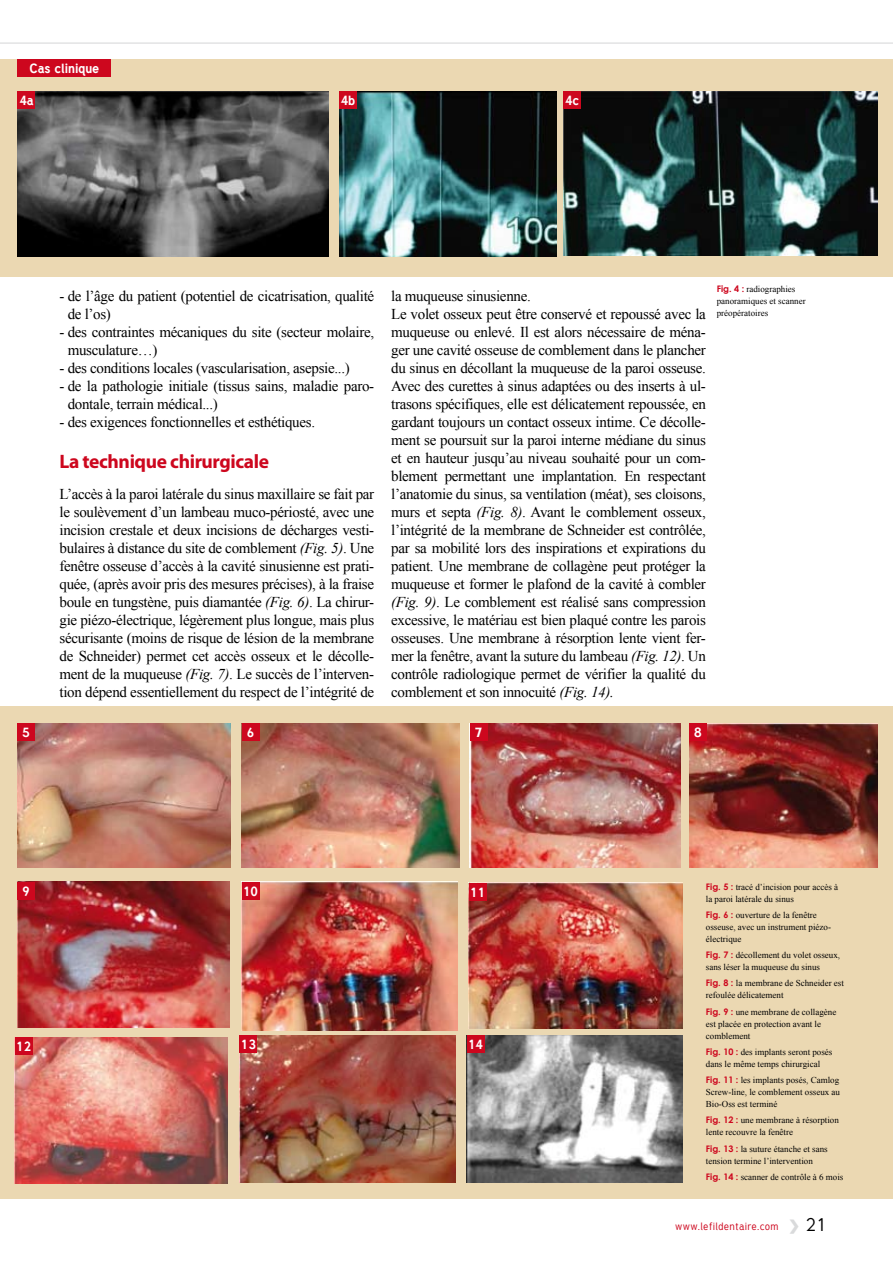
<style>
.page{position:relative;width:893px;height:1263px;background:#fff}
.page>*{position:absolute;margin:0;border:0;box-sizing:border-box;transform-origin:0 0}
.t1{font:700 19.5px "Myriad Pro";letter-spacing:-.02em;color:#cd071e}
.t2{font:18px "Tuffy";color:#000}
.t3{font:15px/18px "Times New Roman";letter-spacing:-.02em;color:#000}
.t4{font:700 13.05px "Tuffy";color:#fff}
.t5{font:10.5px "Tuffy";letter-spacing:.025em;color:#cd071e}
.t6{font:9px/12px "Times New Roman";color:#000}
.s1{font-style:italic}
.s2{font-family:"Century Gothic";font-weight:700;color:#cd071e}
.s3{font-weight:700;font-size:24px;color:#d9dadb}
</style>
<div class="page">
<div style="left:0;top:59px;width:893px;height:217px;background:#ebd8b2"></div>
<div style="left:0;top:706px;width:893px;height:493px;background:#ebd8b2"></div>
<svg style="left:0;top:42px;width:893px;height:35px"></svg>
<img style="left:17px;top:723px;width:214px;height:145px">
<img style="left:689px;top:723px;width:188px;height:145px">
<img style="left:469px;top:883px;width:214px;height:146px">
<img style="left:242px;top:723px;width:217px;height:145px">
<img style="left:17px;top:882px;width:213px;height:145px">
<img style="left:15px;top:1037px;width:212px;height:146px">
<img style="left:470px;top:723px;width:210px;height:145px">
<img style="left:242px;top:882px;width:215px;height:148px">
<img style="left:240px;top:1035px;width:215px;height:147px">
<img style="left:467px;top:1035px;width:215px;height:147px">
<div style="left:17px;top:723px;width:18px;height:18px;background:#cd071e"></div>
<div style="left:689px;top:723px;width:18px;height:18px;background:#cd071e"></div>
<div style="left:469px;top:883px;width:18px;height:17px;background:#cd071e"></div>
<div style="left:242px;top:723px;width:17px;height:18px;background:#cd071e"></div>
<div style="left:17px;top:882px;width:18px;height:17px;background:#cd071e"></div>
<div style="left:15px;top:1037px;width:18px;height:18px;background:#cd071e"></div>
<div style="left:470px;top:723px;width:18px;height:18px;background:#cd071e"></div>
<div style="left:242px;top:882px;width:17px;height:17px;background:#cd071e"></div>
<div style="left:240px;top:1035px;width:17px;height:18px;background:#cd071e"></div>
<div style="left:467px;top:1035px;width:17px;height:18px;background:#cd071e"></div>
<img style="left:18px;top:91px;width:310px;height:166px">
<img style="left:339px;top:91px;width:217px;height:166px">
<div style="left:18px;top:91px;width:17px;height:18px;background:#cd071e"></div>
<div style="left:18px;top:59px;width:93px;height:18px;background:#cd071e"></div>
<div style="left:339px;top:91px;width:18px;height:18px;background:#cd071e"></div>
<img style="left:563px;top:91px;width:314px;height:164px">
<div style="left:563px;top:91px;width:18px;height:18px;background:#cd071e"></div>
<p class="t4" style="left:29px;top:59px;width:71px">Cas clinique</p>
<p class="t4" style="left:19px;top:92px;width:16px">4a</p>
<p class="t4" style="left:341px;top:92px;width:16px">4b</p>
<p class="t4" style="left:565px;top:92px;width:16px">4c</p>
<p class="t3" style="left:68px;top:287px;width:308px;text-indent:-8px">- de l’âge du patient (potentiel de cicatrisation, qualité de l’os)</p>
<p class="t3" style="left:68px;top:323px;width:308px;text-indent:-8px">- des contraintes mécaniques du site (secteur molaire, musculature…)</p>
<p class="t3" style="left:60px;top:359px;width:292px">- des conditions locales (vascularisation, asepsie...)</p>
<p class="t3" style="left:68px;top:377px;width:308px;text-indent:-8px">- de la pathologie initiale (tissus sains, maladie paro&shy;dontale, terrain médical...)</p>
<p class="t3" style="left:60px;top:413px;width:257px">- des exigences fonctionnelles et esthétiques.</p>
<h1 class="t1" style="left:60px;top:449px;width:211px">La technique chirurgicale</h1>
<p class="t3" style="left:60px;top:485px;width:316px;text-align:justify">L’accès à la paroi latérale du sinus maxillaire se fait par le soulèvement d’un lambeau muco-périosté, avec une incision crestale et deux incisions de décharges vesti&shy;bulaires à distance du site de comblement <span class="s1">(Fig. 5)</span>. Une fenêtre osseuse d’accès à la cavité sinusienne est prati&shy;quée, (après avoir pris des mesures précises), à la fraise boule en tungstène, puis diamantée <span class="s1">(Fig. 6)</span>. La chirur&shy;gie piézo-électrique, légèrement plus longue, mais plus sécurisante (moins de risque de lésion de la membrane de Schneider) permet cet accès osseux et le décolle&shy;ment de la muqueuse <span class="s1">(Fig. 7)</span>. Le succès de l’interven&shy;tion dépend essentiellement du respect de l’intégrité de</p>
<p class="t3" style="left:391px;top:287px;width:316px">la muqueuse sinusienne.<br>Le volet osseux peut être conservé et repoussé avec la muqueuse ou enlevé. Il est alors nécessaire de ména&shy;ger une cavité osseuse de comblement dans le plancher du sinus en décollant la muqueuse de la paroi osseuse.<br>Avec des curettes à sinus adaptées ou des inserts à ul&shy;trasons spécifiques, elle est délicatement repoussée, en gardant toujours un contact osseux intime. Ce décolle&shy;ment se poursuit sur la paroi interne médiane du sinus et en hauteur jusqu’au niveau souhaité pour un com&shy;blement permettant une implantation. En respectant l’anatomie du sinus, sa ventilation (méat), ses cloisons, murs et septa <span class="s1">(Fig. 8)</span>. Avant le comblement osseux, l’intégrité de la membrane de Schneider est contrôlée, par sa mobilité lors des inspirations et expirations du patient. Une membrane de collagène peut protéger la muqueuse et former le plafond de la cavité à combler <span class="s1">(Fig. 9)</span>. Le comblement est réalisé sans compression excessive, le matériau est bien plaqué contre les parois osseuses. Une membrane à résorption lente vient fer&shy;mer la fenêtre, avant la suture du lambeau <span class="s1">(Fig. 12)</span>. Un contrôle radiologique permet de vérifier la qualité du comblement et son innocuité <span class="s1">(Fig. 14).</span></p>
<p class="t6" style="left:717px;top:282px;width:90px"><span class="s2">Fig. 4 :</span> radiographies panoramiques et scanner préopératoires</p>
<p class="t4" style="left:22px;top:724px;width:9px">5</p>
<p class="t4" style="left:694px;top:724px;width:9px">8</p>
<p class="t4" style="left:247px;top:724px;width:9px">6</p>
<p class="t4" style="left:475px;top:724px;width:9px">7</p>
<p class="t4" style="left:22px;top:882px;width:9px">9</p>
<p class="t4" style="left:16px;top:1038px;width:17px">12</p>
<p class="t4" style="left:243px;top:882px;width:17px">10</p>
<p class="t4" style="left:470px;top:883px;width:17px">11</p>
<p class="t4" style="left:241px;top:1036px;width:17px">13</p>
<p class="t4" style="left:468px;top:1036px;width:17px">14</p>
<p class="t6" style="left:706px;top:880px;width:134px"><span class="s2">Fig. 5 :</span> tracé d’incision pour accès à la paroi latérale du sinus</p>
<p class="t6" style="left:706px;top:909px;width:127px"><span class="s2">Fig. 6 :</span> ouverture de la fenêtre osseuse, avec un instrument piézo&shy;électrique</p>
<p class="t6" style="left:706px;top:949px;width:136px"><span class="s2">Fig. 7 :</span> décollement du volet osseux, sans léser la muqueuse du sinus</p>
<p class="t6" style="left:706px;top:977px;width:140px"><span class="s2">Fig. 8 :</span> la membrane de Schneider est refoulée délicatement</p>
<p class="t6" style="left:706px;top:1005px;width:132px"><span class="s2">Fig. 9 :</span> une membrane de collagène est placée en protection avant le comblement</p>
<p class="t6" style="left:706px;top:1046px;width:128px"><span class="s2">Fig. 10 :</span> des implants seront posés dans le même temps chirurgical</p>
<p class="t6" style="left:706px;top:1074px;width:136px;text-align:justify"><span class="s2">Fig. 11 :</span> les implants posés, Camlog Screw-line, le comblement osseux au Bio-Oss est terminé</p>
<p class="t6" style="left:706px;top:1114px;width:135px"><span class="s2">Fig. 12 :</span> une membrane à résorption lente recouvre la fenêtre</p>
<p class="t6" style="left:706px;top:1142px;width:123px"><span class="s2">Fig. 13 :</span> la suture étanche et sans tension termine l’intervention</p>
<p class="t6" style="left:706px;top:1171px;width:139px"><span class="s2">Fig. 14 :</span> scanner de contrôle à 6 mois</p>
<p class="t5" style="left:675px;top:1220px;width:105px">www.lefildentaire.com</p>
<p class="t2" style="left:789px;top:1214px;width:39px"><span class="s3">&gt;</span> 21</p>
</div>
